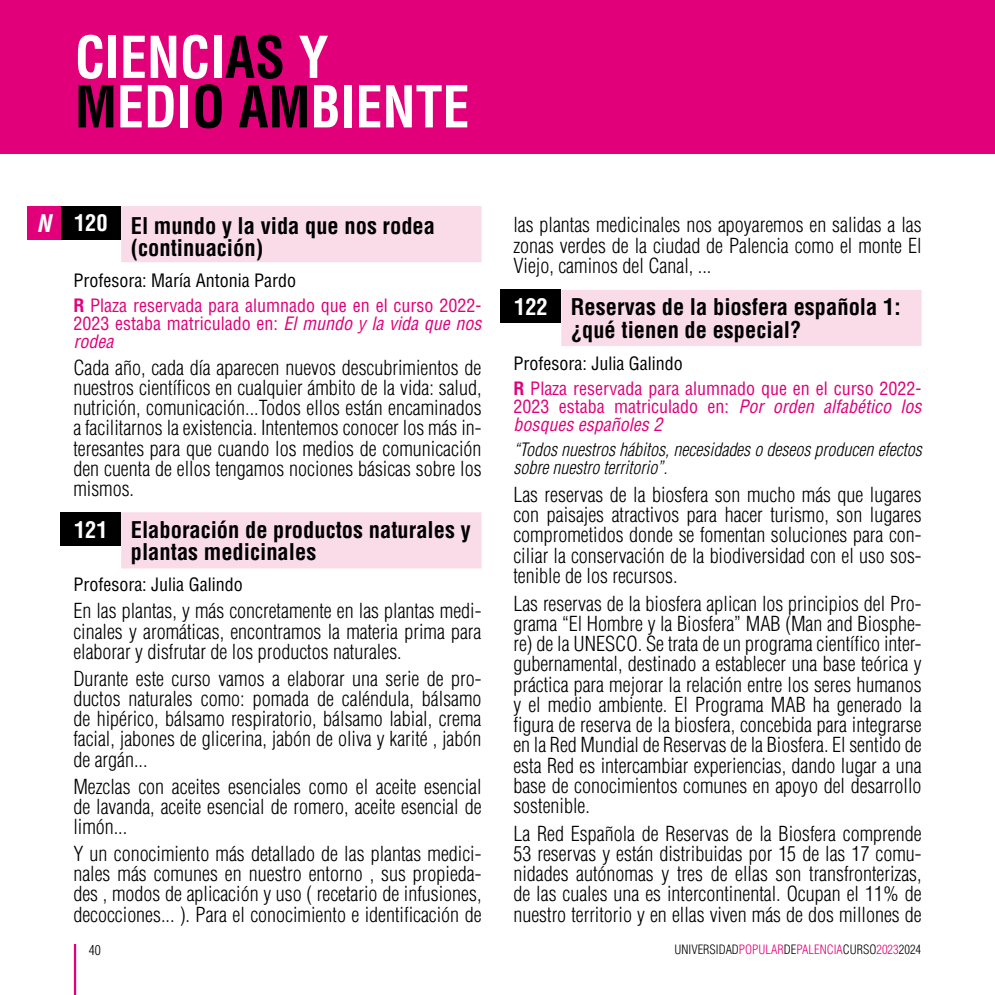
<style>
.page{position:relative;width:995px;height:995px;background:#fff}
.page>*{position:absolute;margin:0;border:0;box-sizing:border-box;transform-origin:0 0}
.t1{font:700 condensed 56.25px/49.5px "Helvetica";color:#fff;scale:.96 1}
.t2{font:italic 700 condensed 23.85px "Helvetica";color:#fff}
.t3{font:700 condensed 22.5px/22.5px "Helvetica";color:#000}
.t4{font:700 condensed 22.5px "Helvetica";color:#fff}
.t5{font:300 condensed 20.25px/20.2px "Helvetica";color:#000;text-align:justify}
.t6{font:condensed 18px/24.5px "Helvetica";color:#e2007a}
.t7{font:italic condensed 18px/18px "Helvetica";color:#e2007a}
.t8{font:italic 300 condensed 18px/18px "Helvetica";color:#000}
.t9{font:condensed 18px "Helvetica";color:#000}
.t10{font:300 condensed 13.5px "Helvetica";color:#000}
.t11{font:300 condensed 12.6px "Helvetica";color:#000}
.s1{color:#000}
.s2{font-weight:700}
.s3{font-style:normal}
.s4{color:#e2007a}
</style>
<div class="page">
<hr style="left:74px;top:944px;width:2px;height:51px;background:#e2007a">
<div style="left:0;top:0;width:995px;height:153px;background:#e2007a"></div>
<div style="left:121px;top:206px;width:361px;height:56px;background:#fadce9"></div>
<div style="left:121px;top:512px;width:361px;height:57px;background:#fadce9"></div>
<div style="left:561px;top:290px;width:361px;height:56px;background:#fadce9"></div>
<div style="left:61px;top:206px;width:60px;height:33px;background:#000"></div>
<div style="left:61px;top:512px;width:60px;height:34px;background:#000"></div>
<div style="left:501px;top:290px;width:60px;height:33px;background:#000"></div>
<div style="left:27px;top:206px;width:34px;height:33px;background:#e2007a"></div>
<h1 class="t1" style="left:75px;top:32px;width:413px">CIENCI<span class="s1">AS</span> Y<br><span class="s1">M</span>EDI<span class="s1">O AM</span>BIENTE</h1>
<p class="t2" style="left:36px;top:208px;width:16px">N</p>
<p class="t4" style="left:74px;top:209px;width:35px">120</p>
<p class="t3" style="left:131px;top:214px;width:306px">El mundo y la vida que nos rodea (continuación)</p>
<p class="t6" style="left:73px;top:268px;width:410px"><span class="s1">Profesora: María Antonia Pardo<br></span><span class="s2">R</span> Plaza reservada para alumnado que en el curso 2022-</p>
<p class="t7" style="left:73px;top:314px;width:410px"><span class="s3">2023 estaba matriculado en:</span> El mundo y la vida que nos rodea</p>
<p class="t5" style="left:73px;top:357px;width:410px">Cada año, cada día aparecen nuevos descubrimientos de nuestros científicos en cualquier ámbito de la vida: salud, nutrición, comunicación...Todos ellos están encaminados a facilitarnos la existencia. Intentemos conocer los más in&shy;teresantes para que cuando los medios de comunicación den cuenta de ellos tengamos nociones básicas sobre los mismos.</p>
<p class="t3" style="left:131px;top:518px;width:341px">Elaboración de productos naturales y plantas medicinales</p>
<p class="t9" style="left:73px;top:574px;width:171px">Profesora: Julia Galindo</p>
<p class="t5" style="left:73px;top:601px;width:410px">En las plantas, y más concretamente en las plantas medi&shy;cinales y aromáticas, encontramos la materia prima para elaborar y disfrutar de los productos naturales.</p>
<p class="t5" style="left:73px;top:668px;width:410px">Durante este curso vamos a elaborar una serie de pro&shy;ductos naturales como: pomada de caléndula, bálsamo de hipérico, bálsamo respiratorio, bálsamo labial, crema facial, jabones de glicerina, jabón de oliva y karité , jabón de argán...</p>
<p class="t5" style="left:73px;top:776px;width:410px">Mezclas con aceites esenciales como el aceite esencial de lavanda, aceite esencial de romero, aceite esencial de limón...</p>
<p class="t5" style="left:73px;top:843px;width:410px">Y un conocimiento más detallado de las plantas medici&shy;nales más comunes en nuestro entorno , sus propieda&shy;des , modos de aplicación y uso ( recetario de infusiones, decocciones... ). Para el conocimiento e identificación de</p>
<p class="t4" style="left:74px;top:516px;width:35px">121</p>
<p class="t5" style="left:513px;top:215px;width:410px">las plantas medicinales nos apoyaremos en salidas a las zonas verdes de la ciudad de Palencia como el monte El Viejo, caminos del Canal, ...</p>
<p class="t3" style="left:571px;top:296px;width:331px">Reservas de la biosfera española 1: ¿qué tienen de especial?</p>
<p class="t6" style="left:513px;top:350px;width:410px;line-height:25.4px"><span class="s1">Profesora: Julia Galindo<br></span><span class="s2">R</span> Plaza reservada para alumnado que en el curso 2022-</p>
<p class="t7" style="left:513px;top:397px;width:410px"><span class="s3">2023 estaba matriculado en:</span> Por orden alfabético los bosques españoles 2</p>
<p class="t8" style="left:513px;top:441px;width:410px">“Todos nuestros hábitos, necesidades o deseos producen efectos sobre nuestro territorio”.</p>
<p class="t5" style="left:513px;top:484px;width:410px">Las reservas de la biosfera son mucho más que lugares con paisajes atractivos para hacer turismo, son lugares comprometidos donde se fomentan soluciones para con&shy;ciliar la conservación de la biodiversidad con el uso sos&shy;tenible de los recursos.</p>
<p class="t5" style="left:513px;top:593px;width:410px">Las reservas de la biosfera aplican los principios del Pro&shy;grama “El Hombre y la Biosfera” MAB (Man and Biosphe&shy;re) de la UNESCO. Se trata de un programa científico inter&shy;gubernamental, destinado a establecer una base teórica y práctica para mejorar la relación entre los seres humanos y el medio ambiente. El Programa MAB ha generado la figura de reserva de la biosfera, concebida para integrarse en la Red Mundial de Reservas de la Biosfera. El sentido de esta Red es intercambiar experiencias, dando lugar a una base de conocimientos comunes en apoyo del desarrollo sostenible.</p>
<p class="t5" style="left:513px;top:823px;width:410px">La Red Española de Reservas de la Biosfera comprende 53 reservas y están distribuidas por 15 de las 17 comu&shy;nidades autónomas y tres de ellas son transfronterizas, de las cuales una es intercontinental. Ocupan el 11% de nuestro territorio y en ellas viven más de dos millones de</p>
<p class="t4" style="left:514px;top:293px;width:35px">122</p>
<p class="t10" style="left:89px;top:941px;width:13px">40</p>
<p class="t11" style="left:675px;top:942px;width:248px">UNIVERSIDAD<span class="s4">POPULAR</span>DE<span class="s4">PALENCIA</span>CURSO<span class="s4">2023</span>2024</p>
</div>
